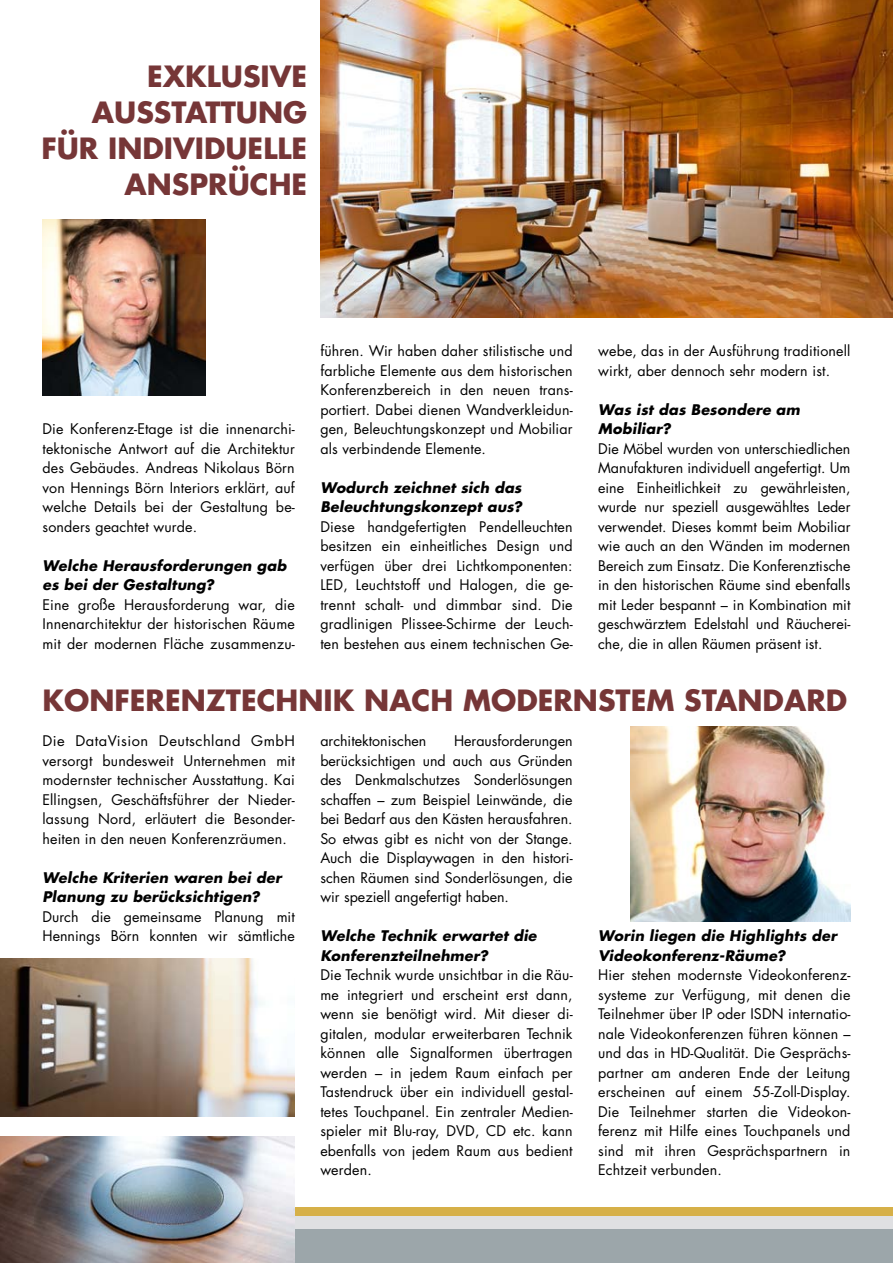
<style>
.page{position:relative;width:893px;height:1263px;background:#fff}
.page>*{position:absolute;margin:0;border:0;box-sizing:border-box;transform-origin:0 0}
.t1{font:700 28.5px/36px "Futura";color:#763637;text-align:right}
.t2{font:14.25px/19.5px "Futura";letter-spacing:.01em;color:#000;text-align:justify}
.t3{font:italic 700 14.25px/19.5px "Futura";letter-spacing:.015em;color:#000}
</style>
<div class="page">
<img style="left:320px;top:0;width:573px;height:317px">
<img style="left:43px;top:220px;width:162px;height:175px">
<img style="left:631px;top:727px;width:219px;height:195px">
<div style="left:0;top:1229px;width:893px;height:34px;background:#9ca6aa"></div>
<div style="left:0;top:1216px;width:893px;height:13px;background:#dfe0e2"></div>
<div style="left:0;top:1208px;width:893px;height:8px;background:#d6b048"></div>
<img style="left:0;top:959px;width:295px;height:158px">
<img style="left:0;top:1136px;width:295px;height:127px">
<h1 class="t1" style="left:41px;top:57px;width:267px">EXKLUSIVE<br>AUSSTATTUNG<br>FÜR INDIVIDUELLE<br>ANSPRÜCHE</h1>
<p class="t2" style="left:43px;top:419px;width:254px">Die Konferenz-Etage ist die innenarchi&shy;tektonische Antwort auf die Architektur des Gebäudes. Andreas Nikolaus Börn von Hennings Börn Interiors erklärt, auf welche Details bei der Gestaltung be&shy;sonders geachtet wurde.</p>
<p class="t3" style="left:43px;top:555px;width:246px">Welche Herausforderungen gab es bei der Gestaltung?</p>
<p class="t2" style="left:43px;top:595px;width:254px">Eine große Herausforderung war, die Innenarchitektur der historischen Räume mit der modernen Fläche zusammenzu-</p>
<p class="t2" style="left:320px;top:341px;width:254px">führen. Wir haben daher stilistische und farbliche Elemente aus dem historischen Konferenzbereich in den neuen trans&shy;portiert. Dabei dienen Wandverkleidun&shy;gen, Beleuchtungskonzept und Mobiliar als verbindende Elemente.</p>
<p class="t3" style="left:320px;top:477px;width:203px">Wodurch zeichnet sich das<br>Beleuchtungskonzept aus?</p>
<p class="t2" style="left:320px;top:517px;width:254px">Diese handgefertigten Pendelleuchten besitzen ein einheitliches Design und verfügen über drei Lichtkomponenten:<br>LED, Leuchtstoff und Halogen, die ge&shy;trennt schalt- und dimmbar sind. Die gradlinigen Plissee-Schirme der Leuch&shy;ten bestehen aus einem technischen Ge-</p>
<p class="t2" style="left:598px;top:341px;width:254px">webe, das in der Ausführung traditionell wirkt, aber dennoch sehr modern ist.</p>
<p class="t3" style="left:598px;top:399px;width:203px">Was ist das Besondere am<br>Mobiliar?</p>
<p class="t2" style="left:598px;top:439px;width:254px">Die Möbel wurden von unterschiedlichen Manufakturen individuell angefertigt. Um eine Einheitlichkeit zu gewährleisten, wurde nur speziell ausgewähltes Leder verwendet. Dieses kommt beim Mobiliar wie auch an den Wänden im modernen Bereich zum Einsatz. Die Konferenztische in den historischen Räume sind ebenfalls mit Leder bespannt – in Kombination mit geschwärztem Edelstahl und Räucherei&shy;che, die in allen Räumen präsent ist.</p>
<h1 class="t1" style="left:43px;top:681px;width:806px">KONFERENZTECHNIK NACH MODERNSTEM STANDARD</h1>
<p class="t2" style="left:43px;top:731px;width:254px">Die DataVision Deutschland GmbH versorgt bundesweit Unternehmen mit modernster technischer Ausstattung. Kai Ellingsen, Geschäftsführer der Nieder&shy;lassung Nord, erläutert die Besonder&shy;heiten in den neuen Konferenzräumen.</p>
<p class="t3" style="left:43px;top:867px;width:240px">Welche Kriterien waren bei der<br>Planung zu berücksichtigen?</p>
<p class="t2" style="left:43px;top:907px;width:254px">Durch die gemeinsame Planung mit<br>Hennings Börn konnten wir sämtliche</p>
<p class="t2" style="left:320px;top:731px;width:254px;text-indent:134px">Herausforderungen berücksichtigen und auch aus Gründen des Denkmalschutzes Sonderlösungen schaffen – zum Beispiel Leinwände, die bei Bedarf aus den Kästen herausfahren.<br>So etwas gibt es nicht von der Stange.<br>Auch die Displaywagen in den histori&shy;schen Räumen sind Sonderlösungen, die wir speziell angefertigt haben.</p>
<p class="t3" style="left:320px;top:926px;width:218px">Welche Technik erwartet die<br>Konferenzteilnehmer?</p>
<p class="t2" style="left:320px;top:965px;width:254px">Die Technik wurde unsichtbar in die Räu&shy;me integriert und erscheint erst dann, wenn sie benötigt wird. Mit dieser di&shy;gitalen, modular erweiterbaren Technik können alle Signalformen übertragen werden – in jedem Raum einfach per Tastendruck über ein individuell gestal&shy;tetes Touchpanel. Ein zentraler Medien&shy;spieler mit Blu-ray, DVD, CD etc. kann ebenfalls von jedem Raum aus bedient werden.</p>
<p class="t2" style="left:320px;top:731px;width:108px">architektonischen</p>
<p class="t3" style="left:598px;top:926px;width:240px">Worin liegen die Highlights der<br>Videokonferenz-Räume?</p>
<p class="t2" style="left:598px;top:965px;width:254px">Hier stehen modernste Videokonferenz&shy;systeme zur Verfügung, mit denen die Teilnehmer über IP oder ISDN internatio&shy;nale Videokonferenzen führen können – und das in HD-Qualität. Die Gesprächs&shy;partner am anderen Ende der Leitung erscheinen auf einem 55-Zoll-Display.<br>Die Teilnehmer starten die Videokon&shy;ferenz mit Hilfe eines Touchpanels und sind mit ihren Gesprächspartnern in Echtzeit verbunden.</p>
</div>
